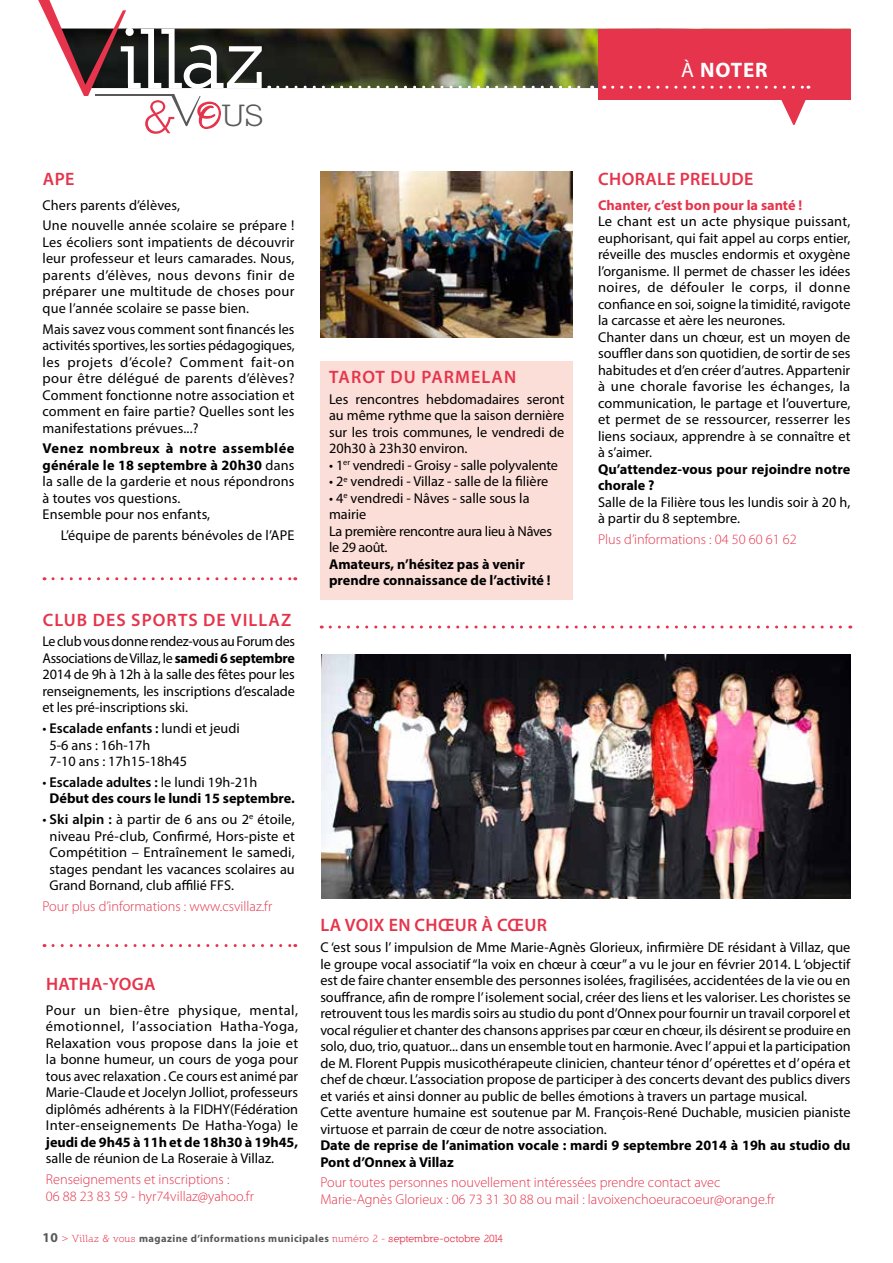
<style>
.page{position:relative;width:893px;height:1263px;background:#fff}
.page>*{position:absolute;margin:0;border:0;box-sizing:border-box;transform-origin:0 0}
.t1{font:700 85.65px "Nilland";color:#fff}
.t2{font:34.8px "Nilland Small Caps";color:#58585a}
.t3{font:700 21px "Myriad Pro";letter-spacing:.04em;color:#fff}
.t4{font:600 18px "Myriad Pro";letter-spacing:.02em;color:#e5344b}
.t5{font:600 18px "Myriad Pro";letter-spacing:.06em;color:#e5344b}
.t6{font:14.25px/16.5px "Myriad Pro";color:#000;text-align:justify}
.t7{font:700 14.25px/16.5px "Myriad Pro";color:#000}
.t8{font:300 14.25px/16.5px "Myriad Pro";color:#e5344b}
.t9{font:14.25px/16.5px "Myriad Pro";letter-spacing:-.02em;color:#000}
.t10{font:700 14.25px "Myriad Pro";color:#e5344b}
.t11{font:700 10.5px "Myriad Pro";letter-spacing:.04em;color:#58585a}
.s1{font-weight:700}
.s2{font-weight:600}
.s3{font-weight:400}
.s4{font-size:13.5px}
.s5{font-family:"Nilland";font-weight:400;color:#e5344b}
.s6{font-family:"Nilland";color:#e5344b}
</style>
<div class="page">
<div style="left:321px;top:361px;width:252px;height:238px;background:#fbded8"></div>
<img style="left:126px;top:29px;width:472px;height:59px">
<div style="left:598px;top:29px;width:252px;height:70px;background:#e5344b"></div>
<svg style="left:613px;top:86px;width:196px;height:39px"></svg>
<svg style="left:278px;top:86px;width:315px;height:3px"></svg>
<svg style="left:38px;top:0;width:88px;height:96px"></svg>
<hr style="left:95px;top:94px;width:77px;height:2px;background:#58585a">
<svg style="left:145px;top:94px;width:76px;height:40px"></svg>
<img style="left:322px;top:654px;width:528px;height:245px">
<svg style="left:330px;top:625px;width:521px;height:3px"></svg>
<svg style="left:53px;top:944px;width:243px;height:3px"></svg>
<svg style="left:53px;top:577px;width:243px;height:3px"></svg>
<img style="left:321px;top:171px;width:252px;height:166px">
<h1 class="t1" style="left:119px;top:8px;width:147px">illaz</h1>
<h2 class="t2" style="left:222px;top:94px;width:43px">US</h2>
<p class="t4" style="left:43px;top:167px;width:33px">APE</p>
<p class="t6" style="left:43px;top:194px;width:253px;line-height:20.7px">Chers parents d’élèves,<br>Une nouvelle année scolaire se prépare !</p>
<p class="t6" style="left:43px;top:234px;width:254px">Les écoliers sont impatients de découvrir leur professeur et leurs camarades. Nous, parents d’élèves, nous devons finir de préparer une multitude de choses pour que l’année scolaire se passe bien.</p>
<p class="t6" style="left:43px;top:320px;width:254px">Mais savez vous comment sont financés les activités sportives, les sorties pédagogiques, les projets d’école? Comment fait-on pour être délégué de parents d’élèves?<br>Comment fonctionne notre association et comment en faire partie? Quelles sont les manifestations prévues...?</p>
<p class="t6" style="left:43px;top:440px;width:253px;text-align:left"><span class="s1">Venez nombreux à notre assemblée générale le 18 septembre à 20h30</span> dans la salle de la garderie et nous répondrons à toutes vos questions.<br>Ensemble pour nos enfants,</p>
<p class="t6" style="left:61px;top:527px;width:235px">L’équipe de parents bénévoles de l’APE</p>
<p class="t5" style="left:43px;top:608px;width:250px">CLUB DES SPORTS DE VILLAZ</p>
<p class="t6" style="left:43px;top:633px;width:254px">Le club vous donne rendez-vous au Forum des Associations de Villaz, le <span class="s1">samedi 6 septembre </span>2014 de 9h à 12h à la salle des fêtes pour les renseignements, les inscriptions d’escalade et les pré-inscriptions ski.</p>
<p class="t6" style="left:50px;top:720px;width:192px;text-align:left;text-indent:-7px">• <span class="s2">Escalade enfants :</span> lundi et jeudi<br>5-6 ans : 16h-17h<br>7-10 ans : 17h15-18h45</p>
<p class="t7" style="left:50px;top:773px;width:247px;text-indent:-7px"><span class="s3">•</span> <span class="s2">Escalade adultes :</span> <span class="s3">le lundi 19h-21h<br></span>Début des cours le lundi 15 septembre.</p>
<p class="t6" style="left:50px;top:811px;width:247px;text-indent:-7px">• <span class="s2">Ski alpin :</span> à partir de 6 ans ou 2<sup>e</sup> étoile, niveau Pré-club, Confirmé, Hors-piste et Compétition – Entraînement le samedi, stages pendant les vacances scolaires au Grand Bornand, club affilié FFS.</p>
<p class="t8" style="left:43px;top:898px;width:231px">Pour plus d’informations : www.csvillaz.fr</p>
<p class="t4" style="left:46px;top:972px;width:111px">HATHA-YOGA</p>
<p class="t6" style="left:46px;top:1001px;width:254px">Pour un bien-être physique, mental, émotionnel, l’association Hatha-Yoga, Relaxation vous propose dans la joie et la bonne humeur, un cours de yoga pour tous avec relaxation . Ce cours est animé par Marie-Claude et Jocelyn Jolliot, professeurs diplômés adhérents à la FIDHY(Fédération Inter-enseignements De Hatha-Yoga) le</p>
<p class="t7" style="left:46px;top:1133px;width:254px">jeudi de 9h45 à 11h et de 18h30 à 19h45,</p>
<p class="t6" style="left:46px;top:1150px;width:230px">salle de réunion de La Roseraie à Villaz.</p>
<p class="t8" style="left:46px;top:1171px;width:209px">Renseignements et inscriptions :<br>06 88 23 83 59 - hyr74villaz@yahoo.fr</p>
<h3 class="t3" style="left:681px;top:56px;width:88px"><span class="s3">À</span> NOTER</h3>
<p class="t5" style="left:329px;top:366px;width:188px">TAROT DU PARMELAN</p>
<p class="t6" style="left:329px;top:391px;width:237px">Les rencontres hebdomadaires seront au même rythme que la saison dernière sur les trois communes, le vendredi de 20h30 à 23h30 environ.</p>
<p class="t6" style="left:329px;top:457px;width:230px">• 1<sup>er</sup> vendredi - Groisy - salle polyvalente</p>
<p class="t6" style="left:329px;top:473px;width:221px">• 2<sup>e</sup> vendredi - Villaz - salle de la filière</p>
<p class="t9" style="left:329px;top:490px;width:224px">• 4<sup>e</sup> vendredi - Nâves - salle sous la mairie<br>La première rencontre aura lieu à Nâves le 29 août.</p>
<p class="t7" style="left:329px;top:555px;width:223px">Amateurs, n’hésitez pas à venir prendre connaissance de l’activité !</p>
<p class="t4" style="left:598px;top:167px;width:157px">CHORALE PRELUDE</p>
<p class="t10" style="left:598px;top:195px;width:206px">Chanter, c’est bon pour la santé !</p>
<p class="t6" style="left:598px;top:213px;width:254px;text-align:left">Le chant est un acte physique puissant, euphorisant, qui fait appel au corps entier, réveille des muscles endormis et oxygène l’organisme. Il permet de chasser les idées noires, de défouler le corps, il donne confiance en soi, soigne la timidité, ravigote la carcasse et aère les neurones.<br>Chanter dans un chœur, est un moyen de souffler dans son quotidien, de sortir de ses habitudes et d’en créer d’autres. Appartenir à une chorale favorise les échanges, la communication, le partage et l’ouverture, et permet de se ressourcer, resserrer les liens sociaux, apprendre à se connaître et à s’aimer.</p>
<p class="t7" style="left:598px;top:460px;width:254px">Qu’attendez-vous pour rejoindre notre chorale ?</p>
<p class="t6" style="left:598px;top:493px;width:254px">Salle de la Filière tous les lundis soir à 20 h, à partir du 8 septembre.</p>
<p class="t8" style="left:598px;top:531px;width:200px">Plus d’informations : 04 50 60 61 62</p>
<p class="t4" style="left:320px;top:914px;width:228px">LA VOIX EN CHŒUR À CŒUR</p>
<p class="t6" style="left:320px;top:939px;width:532px;text-align:left">C ‘est sous l’ impulsion de Mme Marie-Agnès Glorieux, infirmière DE résidant à Villaz, que le groupe vocal associatif “la voix en chœur à cœur” a vu le jour en février 2014. L ‘objectif est de faire chanter ensemble des personnes isolées, fragilisées, accidentées de la vie ou en souffrance, afin de rompre l’ isolement social, créer des liens et les valoriser. Les choristes se retrouvent tous les mardis soirs au studio du pont d’Onnex pour fournir un travail corporel et vocal régulier et chanter des chansons apprises par cœur en chœur, ils désirent se produire en solo, duo, trio, quatuor... dans un ensemble tout en harmonie. Avec l’ appui et la participation de M. Florent Puppis musicothérapeute clinicien, chanteur ténor d’ opérettes et d’ opéra et chef de chœur. L’association propose de participer à des concerts devant des publics divers et variés et ainsi donner au public de belles émotions à travers un partage musical.<br>Cette aventure humaine est soutenue par M. François-René Duchable, musicien pianiste virtuose et parrain de cœur de notre association.</p>
<p class="t7" style="left:320px;top:1136px;width:532px">Date de reprise de l’animation vocale : mardi 9 septembre 2014 à 19h au studio du<br>Pont d’Onnex à Villaz</p>
<p class="t8" style="left:320px;top:1174px;width:456px">Pour toutes personnes nouvellement intéressées prendre contact avec<br>Marie-Agnès Glorieux : 06 73 31 30 88 ou mail : lavoixenchoeuracoeur@orange.fr</p>
<p class="t11" style="left:43px;top:1231px;width:462px"><span class="s4">10</span> <span class="s5">&gt; Villaz &amp; vous</span> magazine d’informations municipales <span class="s5">numéro 2 -</span> <span class="s6">septembre-octobre 2014</span></p>
</div>
